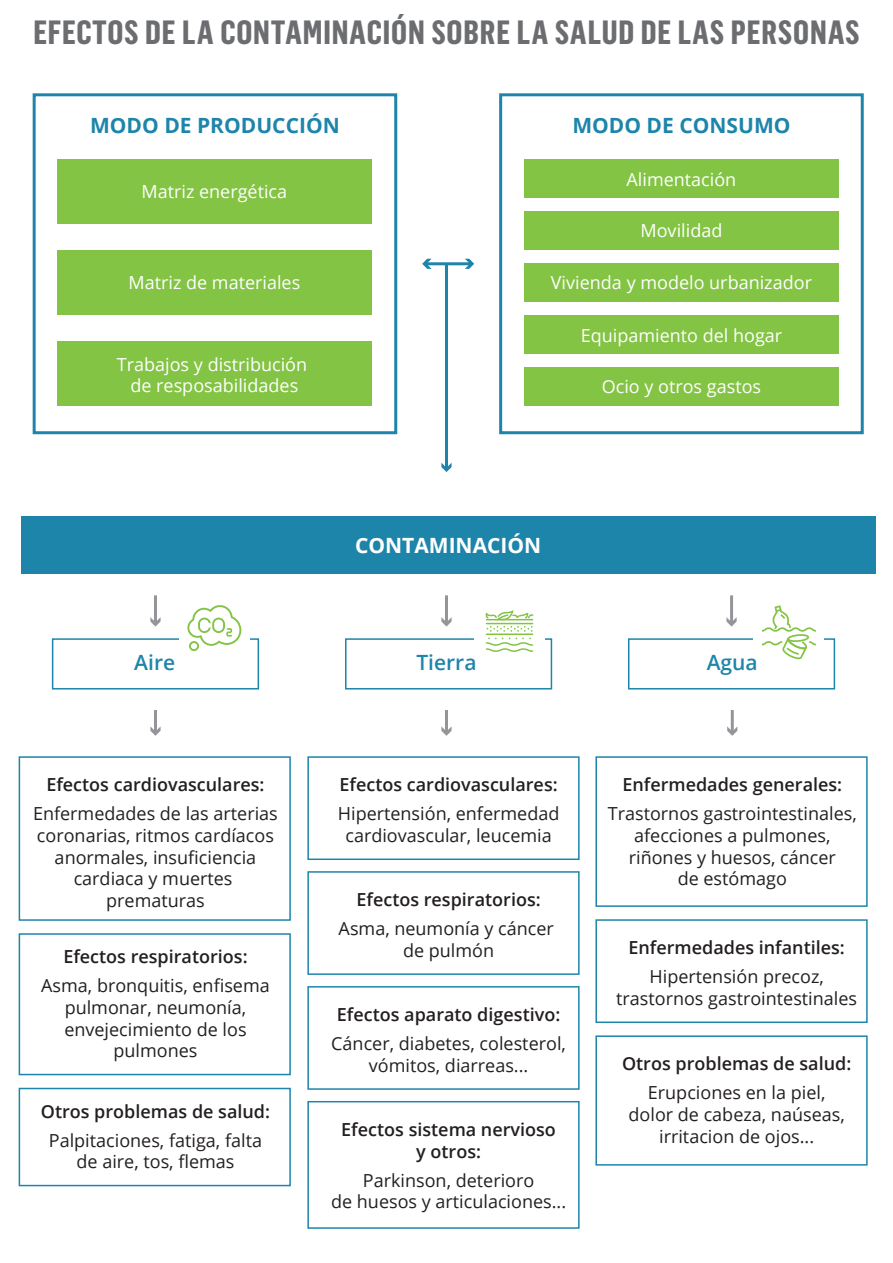
<style>
.page{position:relative;width:893px;height:1263px;background:#fff}
.page>*{position:absolute;margin:0;border:0;box-sizing:border-box;transform-origin:0 0}
.t1{font:700 33px "Flama Condensed";letter-spacing:.025em;color:#6c6d70}
.t2{font:700 21px "Open Sans";color:#1e85aa}
.t3{font:600 21px "Open Sans";color:#1e85aa}
.t4{font:700 21px "Open Sans";color:#fff}
.t5{font:18px/21.6px "Open Sans";color:#231f20;text-align:center}
.t6{font:600 18px/21.6px "Open Sans";color:#231f20;text-align:center}
.t7{font:18px/21.6px "Open Sans";color:#fff;text-align:center}
</style>
<div class="page">
<div style="left:57px;top:160px;width:314px;height:64px;background:#83c444"></div>
<div style="left:21px;top:516px;width:854px;height:57px;background:#1e85aa"></div>
<hr style="left:445px;top:595px;width:3px;height:28px;background:#939598">
<svg style="left:441px;top:617px;width:11px;height:9px"></svg>
<hr style="left:154px;top:595px;width:3px;height:28px;background:#939598">
<svg style="left:150px;top:617px;width:11px;height:9px"></svg>
<hr style="left:730px;top:595px;width:3px;height:28px;background:#939598">
<svg style="left:726px;top:617px;width:11px;height:9px"></svg>
<hr style="left:445px;top:710px;width:3px;height:22px;background:#939598">
<svg style="left:441px;top:726px;width:11px;height:10px"></svg>
<hr style="left:154px;top:710px;width:3px;height:22px;background:#939598">
<svg style="left:150px;top:726px;width:11px;height:10px"></svg>
<hr style="left:731px;top:710px;width:3px;height:22px;background:#939598">
<svg style="left:727px;top:726px;width:10px;height:10px"></svg>
<div style="left:307px;top:756px;width:273px;height:104px;border:2px solid #1e85aa"></div>
<div style="left:307px;top:871px;width:273px;height:104px;border:2px solid #1e85aa"></div>
<div style="left:307px;top:986px;width:273px;height:104px;border:2px solid #1e85aa"></div>
<div style="left:595px;top:919px;width:273px;height:104px;border:2px solid #1e85aa"></div>
<div style="left:595px;top:1035px;width:273px;height:130px;border:2px solid #1e85aa"></div>
<div style="left:307px;top:1101px;width:273px;height:128px;border:2px solid #1e85aa"></div>
<div style="left:19px;top:756px;width:272px;height:165px;border:2px solid #1e85aa"></div>
<div style="left:595px;top:756px;width:273px;height:151px;border:2px solid #1e85aa"></div>
<div style="left:19px;top:933px;width:272px;height:142px;border:2px solid #1e85aa"></div>
<div style="left:19px;top:1088px;width:272px;height:98px;border:2px solid #1e85aa"></div>
<div style="left:33px;top:93px;width:364px;height:341px;border:3px solid #1e85aa"></div>
<div style="left:499px;top:93px;width:365px;height:341px;border:3px solid #1e85aa"></div>
<div style="left:57px;top:251px;width:314px;height:64px;background:#83c444"></div>
<div style="left:57px;top:342px;width:314px;height:64px;background:#83c444"></div>
<div style="left:524px;top:160px;width:314px;height:38px;background:#83c444"></div>
<div style="left:524px;top:212px;width:314px;height:38px;background:#83c444"></div>
<div style="left:524px;top:264px;width:314px;height:38px;background:#83c444"></div>
<div style="left:524px;top:316px;width:314px;height:38px;background:#83c444"></div>
<div style="left:524px;top:368px;width:314px;height:38px;background:#83c444"></div>
<hr style="left:426px;top:262px;width:45px;height:3px;background:#1e85aa">
<svg style="left:422px;top:259px;width:10px;height:10px"></svg>
<svg style="left:465px;top:259px;width:9px;height:10px"></svg>
<div style="left:52px;top:638px;width:207px;height:51px;border:2px solid #1e85aa"></div>
<div style="left:345px;top:638px;width:207px;height:51px;border:2px solid #1e85aa"></div>
<div style="left:628px;top:638px;width:207px;height:51px;border:2px solid #1e85aa"></div>
<div style="left:179px;top:628px;width:71px;height:22px;background:#fff"></div>
<div style="left:474px;top:628px;width:71px;height:22px;background:#fff"></div>
<div style="left:753px;top:628px;width:71px;height:22px;background:#fff"></div>
<svg style="left:187px;top:605px;width:55px;height:46px"></svg>
<hr style="left:486px;top:623px;width:47px;height:1px;background:#83c444">
<svg style="left:486px;top:626px;width:47px;height:26px"></svg>
<svg style="left:485px;top:610px;width:48px;height:10px"></svg>
<svg style="left:762px;top:605px;width:54px;height:54px"></svg>
<hr style="left:445px;top:264px;width:3px;height:205px;background:#1e85aa">
<svg style="left:441px;top:463px;width:11px;height:9px"></svg>
<h1 class="t1" style="left:33px;top:12px;width:828px">EFECTOS DE LA CONTAMINACIÓN SOBRE LA SALUD DE LAS PERSONAS</h1>
<p class="t2" style="left:90px;top:110px;width:251px">MODO DE PRODUCCIÓN</p>
<p class="t2" style="left:572px;top:110px;width:220px">MODO DE CONSUMO</p>
<p class="t7" style="left:142px;top:180px;width:147px">Matriz energética</p>
<p class="t7" style="left:128px;top:271px;width:173px">Matriz de materiales</p>
<p class="t7" style="left:117px;top:353px;width:192px">Trabajos y distribución de resposabilidades</p>
<p class="t7" style="left:626px;top:168px;width:111px">Alimentación</p>
<p class="t7" style="left:640px;top:219px;width:83px">Movilidad</p>
<p class="t7" style="left:551px;top:271px;width:263px">Vivienda y modelo urbanizador</p>
<p class="t7" style="left:581px;top:324px;width:203px">Equipamiento del hogar</p>
<p class="t7" style="left:602px;top:375px;width:161px">Ocio y otros gastos</p>
<p class="t4" style="left:355px;top:530px;width:188px">CONTAMINACIÓN</p>
<p class="t3" style="left:134px;top:648px;width:42px">Aire</p>
<p class="t3" style="left:416px;top:648px;width:62px">Tierra</p>
<p class="t3" style="left:707px;top:648px;width:53px">Agua</p>
<p class="t6" style="left:46px;top:773px;width:220px">Efectos cardiovasculares:</p>
<p class="t5" style="left:33px;top:802px;width:246px">Enfermedades de las arterias coronarias, ritmos cardíacos anormales, insuficiencia cardiaca y muertes prematuras</p>
<p class="t6" style="left:63px;top:945px;width:186px">Efectos respiratorios:</p>
<p class="t5" style="left:41px;top:974px;width:230px">Asma, bronquitis, enfisema pulmonar, neumonía, envejecimiento de los pulmones</p>
<p class="t6" style="left:41px;top:1100px;width:231px">Otros problemas de salud:</p>
<p class="t5" style="left:49px;top:1129px;width:215px">Palpitaciones, fatiga, falta de aire, tos, flemas</p>
<p class="t6" style="left:339px;top:773px;width:220px">Efectos cardiovasculares:</p>
<p class="t5" style="left:338px;top:802px;width:223px">Hipertensión, enfermedad cardiovascular, leucemia</p>
<p class="t6" style="left:356px;top:888px;width:186px">Efectos respiratorios:</p>
<p class="t5" style="left:339px;top:917px;width:217px">Asma, neumonía y cáncer de pulmón</p>
<p class="t6" style="left:337px;top:1003px;width:225px">Efectos aparato digestivo:</p>
<p class="t5" style="left:331px;top:1032px;width:236px">Cáncer, diabetes, colesterol, vómitos, diarreas...</p>
<p class="t6" style="left:341px;top:1118px;width:216px">Efectos sistema nervioso y otros:</p>
<p class="t5" style="left:331px;top:1169px;width:237px">Parkinson, deterioro<br>de huesos y articulaciones...</p>
<p class="t6" style="left:622px;top:773px;width:221px">Enfermedades generales:</p>
<p class="t5" style="left:608px;top:802px;width:250px">Trastornos gastrointestinales, afecciones a pulmones, riñones y huesos, cáncer<br>de estómago</p>
<p class="t6" style="left:628px;top:936px;width:218px">Enfermedades infantiles:</p>
<p class="t5" style="left:616px;top:965px;width:242px">Hipertensión precoz, trastornos gastrointestinales</p>
<p class="t6" style="left:622px;top:1053px;width:231px">Otros problemas de salud:</p>
<p class="t5" style="left:629px;top:1082px;width:218px">Erupciones en la piel, dolor de cabeza, naúseas, irritacion de ojos...</p>
</div>
